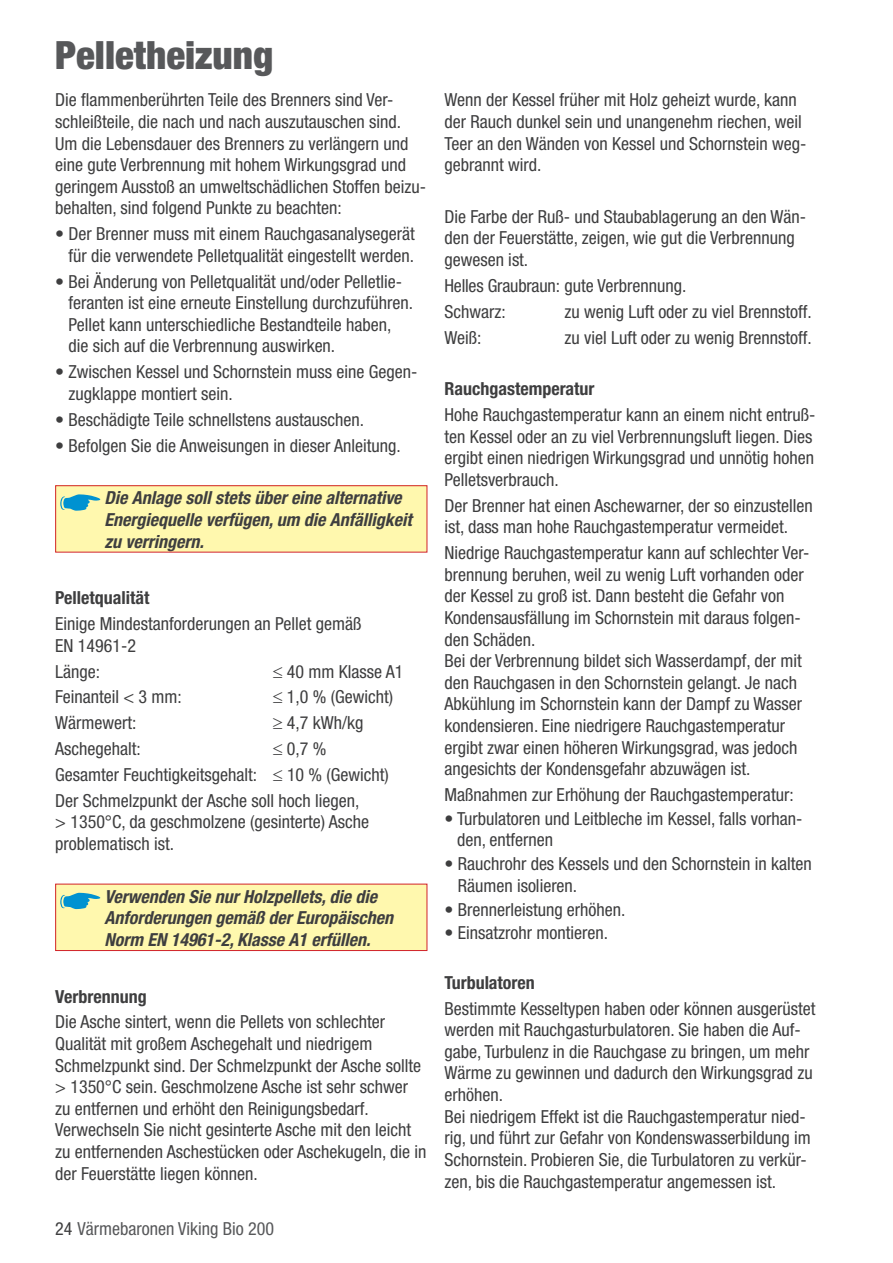
<style>
.page{position:relative;width:893px;height:1263px;background:#fff}
.page>*{position:absolute;margin:0;border:0;box-sizing:border-box;transform-origin:0 0}
.t1{font:900 condensed 39px "Helvetica Neue";color:#57585a}
.t2{font:condensed 18px/21.6px "Helvetica Neue";color:#3e3e3f}
.t3{font:italic 700 condensed 18px/21.6px "Helvetica Neue";color:#3e3e3f}
.t4{font:700 condensed 18px "Helvetica Neue";color:#3e3e3f}
.t5{font:condensed 18px "Helvetica Neue";color:#57585a}
.s1{color:#3e3e3f}
</style>
<div class="page">
<div style="left:56px;top:486px;width:371px;height:66px;background:#fff8ae"></div>
<svg style="left:60px;top:494px;width:40px;height:17px"></svg>
<div style="left:55px;top:485px;width:372px;height:67px;border:1px solid #d1232a"></div>
<div style="left:56px;top:884px;width:371px;height:66px;background:#fff8ae"></div>
<svg style="left:60px;top:893px;width:40px;height:16px"></svg>
<div style="left:55px;top:884px;width:372px;height:67px;border:1px solid #d1232a"></div>
<h1 class="t1" style="left:55px;top:31px;width:220px">Pelletheizung</h1>
<p class="t2" style="left:55px;top:89px;width:372px">Die flammenberührten Teile des Brenners sind Ver&shy;schleißteile, die nach und nach auszutauschen sind.<br>Um die Lebensdauer des Brenners zu verlängern und eine gute Verbrennung mit hohem Wirkungsgrad und geringem Ausstoß an umweltschädlichen Stoffen beizu&shy;behalten, sind folgend Punkte zu beachten:</p>
<p class="t2" style="left:55px;top:223px;width:361px;text-align:right">• Der Brenner muss mit einem Rauchgasanalysegerät für die verwendete Pelletqualität eingestellt werden.</p>
<p class="t2" style="left:69px;top:270px;width:346px;text-indent:-13px">• Bei Änderung von Pelletqualität und/oder Pelletlie&shy;feranten ist eine erneute Einstellung durchzuführen.<br>Pellet kann unterschiedliche Bestandteile haben, die sich auf die Verbrennung auswirken.</p>
<p class="t2" style="left:69px;top:361px;width:350px;text-indent:-13px">• Zwischen Kessel und Schornstein muss eine Gegen&shy;zugklappe montiert sein.</p>
<p class="t2" style="left:55px;top:408px;width:310px">• Beschädigte Teile schnellstens austauschen.</p>
<p class="t2" style="left:55px;top:434px;width:347px">• Befolgen Sie die Anweisungen in dieser Anleitung.</p>
<p class="t3" style="left:105px;top:487px;width:309px">Die Anlage soll stets über eine alternative<br>Energiequelle verfügen, um die Anfälligkeit zu verringern.</p>
<p class="t4" style="left:55px;top:587px;width:96px">Pelletqualität</p>
<p class="t2" style="left:55px;top:613px;width:308px">Einige Mindestanforderungen an Pellet gemäß<br>EN 14961-2</p>
<p class="t2" style="left:55px;top:660px;width:46px">Länge:</p>
<p class="t2" style="left:273px;top:660px;width:132px">≤ 40 mm Klasse A1</p>
<p class="t2" style="left:55px;top:686px;width:128px">Feinanteil &lt; 3 mm:</p>
<p class="t2" style="left:273px;top:686px;width:122px">≤ 1,0 % (Gewicht)</p>
<p class="t2" style="left:55px;top:712px;width:83px">Wärmewert:</p>
<p class="t2" style="left:273px;top:712px;width:92px">≥ 4,7 kWh/kg</p>
<p class="t2" style="left:55px;top:738px;width:87px">Aschegehalt:</p>
<p class="t2" style="left:55px;top:736px;width:335px;line-height:25.8px;text-indent:217px">≤ 0,7 %<br>Gesamter Feuchtigkeitsgehalt: ≤ 10 % (Gewicht)<br>Der Schmelzpunkt der Asche soll hoch liegen,</p>
<p class="t2" style="left:55px;top:811px;width:315px">&gt; 1350°C, da geschmolzene (gesinterte) Asche problematisch ist.</p>
<p class="t3" style="left:105px;top:885px;width:290px">Verwenden Sie nur Holzpellets, die die<br>Anforderungen gemäß der Europäischen<br>Norm EN 14961-2, Klasse A1 erfüllen.</p>
<p class="t4" style="left:55px;top:985px;width:93px">Verbrennung</p>
<p class="t2" style="left:55px;top:1011px;width:373px">Die Asche sintert, wenn die Pellets von schlechter Qualität mit großem Aschegehalt und niedrigem Schmelzpunkt sind. Der Schmelzpunkt der Asche sollte &gt; 1350°C sein. Geschmolzene Asche ist sehr schwer zu entfernen und erhöht den Reinigungsbedarf.<br>Verwechseln Sie nicht gesinterte Asche mit den leicht zu entfernenden Aschestücken oder Aschekugeln, die in der Feuerstätte liegen können.</p>
<p class="t5" style="left:55px;top:1218px;width:220px"><span class="s1">24</span> Värmebaronen Viking Bio 200</p>
<p class="t2" style="left:444px;top:89px;width:364px">Wenn der Kessel früher mit Holz geheizt wurde, kann der Rauch dunkel sein und unangenehm riechen, weil Teer an den Wänden von Kessel und Schornstein weg&shy;gebrannt wird.</p>
<p class="t2" style="left:444px;top:206px;width:363px">Die Farbe der Ruß- und Staubablagerung an den Wän&shy;den der Feuerstätte, zeigen, wie gut die Verbrennung gewesen ist.</p>
<p class="t2" style="left:444px;top:272px;width:243px;line-height:25.8px">Helles Graubraun: gute Verbrennung.<br>Schwarz:</p>
<p class="t2" style="left:564px;top:300px;width:249px">zu wenig Luft oder zu viel Brennstoff.</p>
<p class="t2" style="left:444px;top:326px;width:38px">Weiß:</p>
<p class="t2" style="left:564px;top:326px;width:249px">zu viel Luft oder zu wenig Brennstoff.</p>
<p class="t4" style="left:444px;top:378px;width:152px">Rauchgastemperatur</p>
<p class="t2" style="left:444px;top:404px;width:372px">Hohe Rauchgastemperatur kann an einem nicht entruß&shy;ten Kessel oder an zu viel Verbrennungsluft liegen. Dies ergibt einen niedrigen Wirkungsgrad und unnötig hohen Pelletsverbrauch.</p>
<p class="t2" style="left:444px;top:494px;width:370px">Der Brenner hat einen Aschewarner, der so einzustellen ist, dass man hohe Rauchgastemperatur vermeidet.</p>
<p class="t2" style="left:444px;top:542px;width:366px">Niedrige Rauchgastemperatur kann auf schlechter Ver&shy;brennung beruhen, weil zu wenig Luft vorhanden oder der Kessel zu groß ist. Dann besteht die Gefahr von Kondensausfällung im Schornstein mit daraus folgen&shy;den Schäden.<br>Bei der Verbrennung bildet sich Wasserdampf, der mit den Rauchgasen in den Schornstein gelangt. Je nach Abkühlung im Schornstein kann der Dampf zu Wasser kondensieren. Eine niedrigere Rauchgastemperatur ergibt zwar einen höheren Wirkungsgrad, was jedoch angesichts der Kondensgefahr abzuwägen ist.</p>
<p class="t2" style="left:444px;top:784px;width:351px">Maßnahmen zur Erhöhung der Rauchgastemperatur:</p>
<p class="t2" style="left:457px;top:807px;width:347px;text-indent:-13px">• Turbulatoren und Leitbleche im Kessel, falls vorhan&shy;den, entfernen</p>
<p class="t2" style="left:458px;top:853px;width:356px;text-indent:-13px">• Rauchrohr des Kessels und den Schornstein in kalten<br>Räumen isolieren.</p>
<p class="t2" style="left:444px;top:898px;width:183px">• Brennerleistung erhöhen.</p>
<p class="t2" style="left:444px;top:922px;width:165px">• Einsatzrohr montieren.</p>
<p class="t4" style="left:444px;top:971px;width:92px">Turbulatoren</p>
<p class="t2" style="left:444px;top:997px;width:373px">Bestimmte Kesseltypen haben oder können ausgerüstet werden mit Rauchgasturbulatoren. Sie haben die Auf&shy;gabe, Turbulenz in die Rauchgase zu bringen, um mehr Wärme zu gewinnen und dadurch den Wirkungsgrad zu erhöhen.<br>Bei niedrigem Effekt ist die Rauchgastemperatur nied&shy;rig, und führt zur Gefahr von Kondenswasserbildung im Schornstein. Probieren Sie, die Turbulatoren zu verkür&shy;zen, bis die Rauchgastemperatur angemessen ist.</p>
</div>
